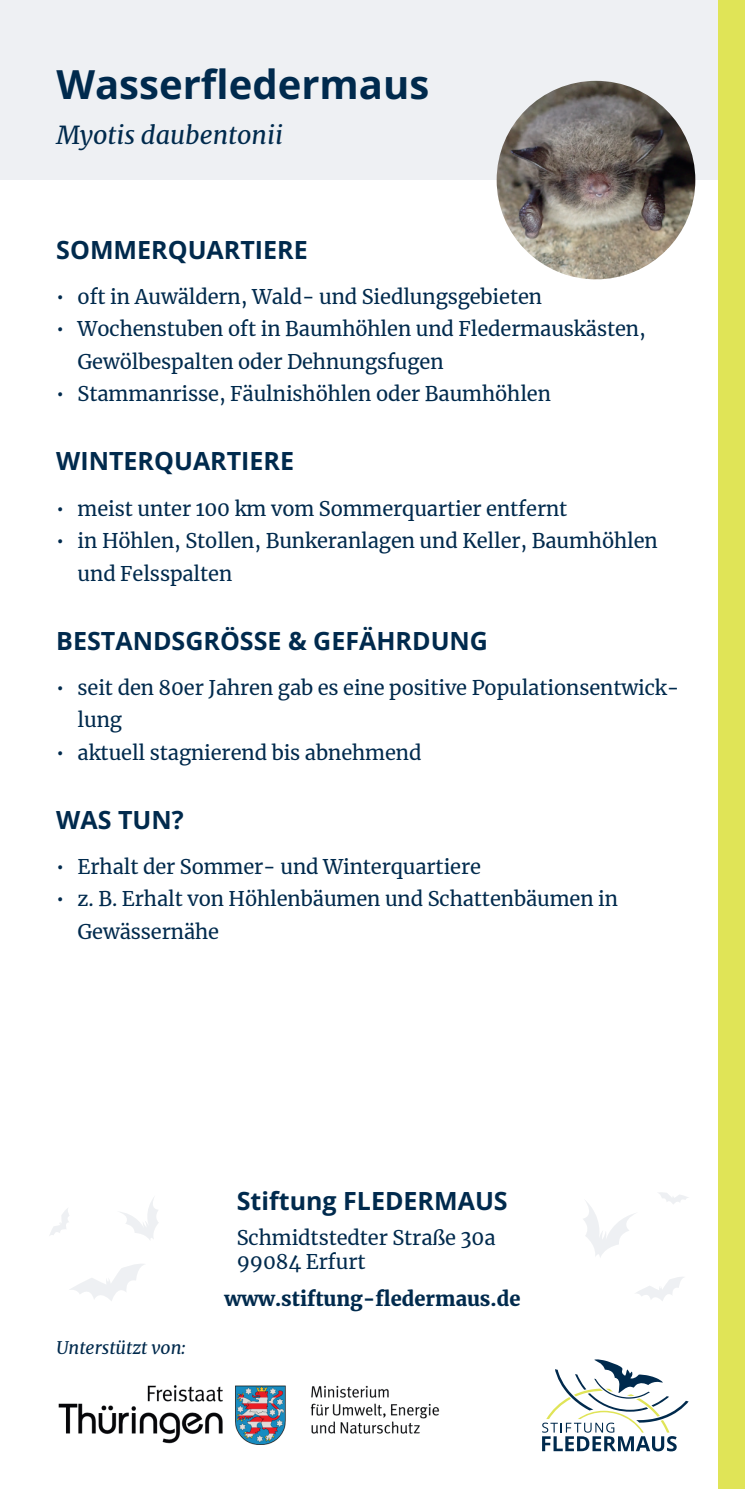
<style>
.page{position:relative;width:745px;height:1489px;background:#fff}
.page>*{position:absolute;margin:0;border:0;box-sizing:border-box;transform-origin:0 0}
.t1{font:40px "Open Sans";color:#002a4d}
.t2{font:25px "Open Sans";color:#002a4d}
.t3{font:italic 25px "Merriweather";color:#002a4d}
.t4{font:20px/32.5px "Merriweather";letter-spacing:-.005em;color:#002a4d}
.t5{font:900 20px "Merriweather";color:#002a4d}
.t6{font:italic 17.5px "Merriweather";color:#002a4d}
</style>
<div class="page">
<div style="left:0;top:0;width:744px;height:180px;background:#eef0f3"></div>
<svg style="left:659px;top:1192px;width:29px;height:12px"></svg>
<svg style="left:120px;top:1198px;width:39px;height:42px"></svg>
<svg style="left:70px;top:1264px;width:74px;height:37px"></svg>
<svg style="left:49px;top:1208px;width:20px;height:28px"></svg>
<svg style="left:583px;top:1200px;width:52px;height:57px"></svg>
<svg style="left:636px;top:1277px;width:48px;height:24px"></svg>
<img style="left:58px;top:1385px;width:382px;height:60px">
<svg style="left:542px;top:1359px;width:146px;height:92px"></svg>
<img style="left:496px;top:81px;width:198px;height:198px;border-radius:99px">
<div style="left:717px;top:0;width:27px;height:1488px;background:#e0e457"></div>
<h1 class="t1" style="left:56px;top:57px;width:374px">Wasserfledermaus</h1>
<p class="t3" style="left:56px;top:118px;width:228px">Myotis daubentonii</p>
<p class="t2" style="left:56px;top:233px;width:253px">SOMMERQUARTIERE</p>
<p class="t4" style="left:56px;top:280px;width:487px">• oft in Auwäldern, Wald- und Siedlungsgebieten</p>
<p class="t4" style="left:78px;top:312px;width:569px;text-indent:-21px">• Wochenstuben oft in Baumhöhlen und Fledermauskästen,<br>Gewölbespalten oder Dehnungsfugen</p>
<p class="t4" style="left:56px;top:377px;width:496px">• Stammanrisse, Fäulnishöhlen oder Baumhöhlen</p>
<p class="t2" style="left:56px;top:444px;width:239px">WINTERQUARTIERE</p>
<p class="t4" style="left:56px;top:491px;width:512px">• meist unter 100 km vom Sommerquartier entfernt</p>
<p class="t4" style="left:78px;top:524px;width:581px;text-indent:-21px">• in Höhlen, Stollen, Bunkeranlagen und Keller, Baumhöhlen und Felsspalten</p>
<p class="t2" style="left:56px;top:623px;width:433px">BESTANDSGRÖSSE &amp; GEFÄHRDUNG</p>
<p class="t4" style="left:78px;top:670px;width:603px;text-indent:-21px">• seit den 80er Jahren gab es eine positive Populationsentwick&shy;lung</p>
<p class="t4" style="left:56px;top:735px;width:366px">• aktuell stagnierend bis abnehmend</p>
<p class="t2" style="left:56px;top:802px;width:129px">WAS TUN?</p>
<p class="t4" style="left:56px;top:849px;width:426px">• Erhalt der Sommer- und Winterquartiere</p>
<p class="t4" style="left:78px;top:882px;width:541px;text-indent:-21px">• z. B. Erhalt von Höhlenbäumen und Schattenbäumen in<br>Gewässernähe</p>
<p class="t6" style="left:56px;top:1334px;width:131px">Unterstützt von:</p>
<p class="t2" style="left:237px;top:1183px;width:272px">Stiftung FLEDERMAUS</p>
<p class="t4" style="left:237px;top:1225px;width:260px;line-height:24px">Schmidtstedter Straße 30a<br>99084 Erfurt</p>
<p class="t5" style="left:224px;top:1284px;width:297px">www.stiftung-fledermaus.de</p>
</div>
